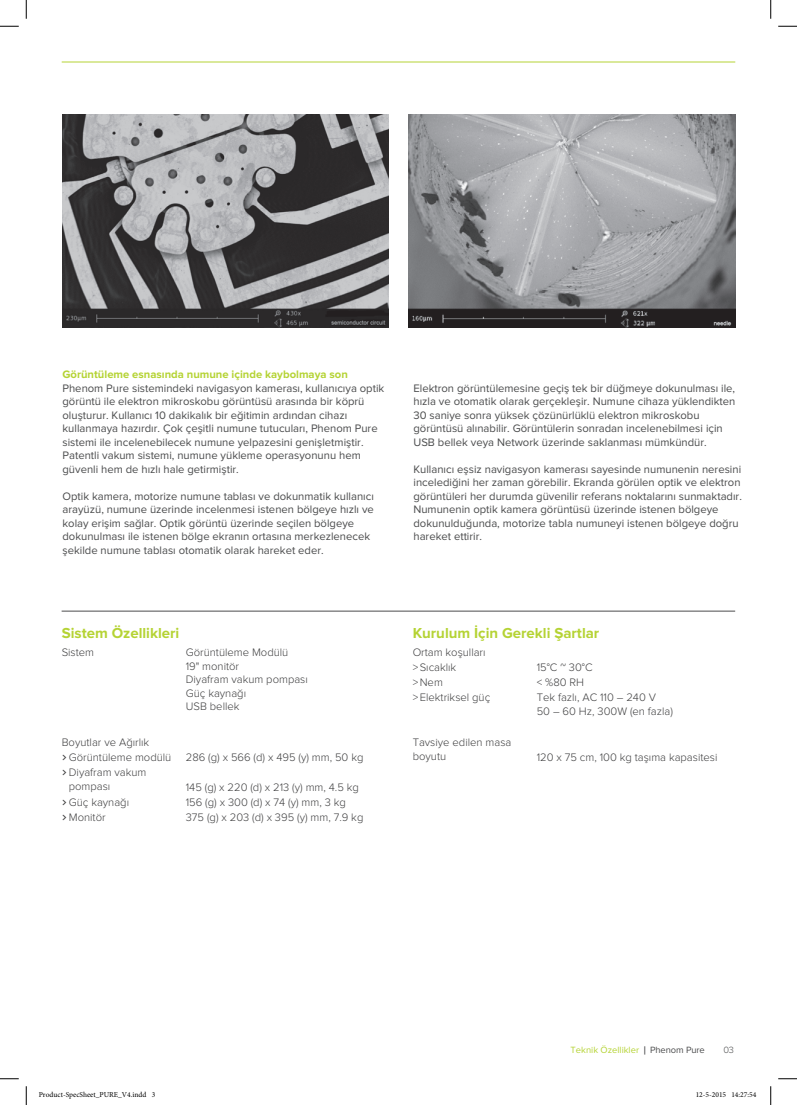
<style>
.page{position:relative;width:797px;height:1105px;background:#fff}
.page>*{position:absolute;margin:0;border:0;box-sizing:border-box;transform-origin:0 0}
.t1{font:700 15px "Proxima Nova";color:#b5d334}
.t2{font:11.25px/13.5px "Proxima Nova";color:#4b4c4d}
.t3{font:300 11.25px/13.5px "Proxima Nova";color:#3e3e3f}
.t4{font:700 11.25px "Proxima Nova";color:#b5d334}
.t5{font:9.38px "Proxima Nova";color:#b5d334}
.t6{font:300 9.38px "Proxima Nova";color:#4b4c4d}
.t7{font:7.5px "Minion Pro";color:#000}
.s1{font-family:"Precious Sans";font-weight:500}
.s2{font-family:"Precious Sans";font-weight:500;color:#4b4c4d}
.s3{color:#4b4c4d}
</style>
<div class="page">
<hr style="left:62px;top:611px;width:673px;height:1px;background:#4b4c4d">
<hr style="left:62px;top:62px;width:673px;height:1px;background:#b5d334">
<img style="left:62px;top:115px;width:327px;height:212px">
<img style="left:409px;top:115px;width:326px;height:213px">
<svg style="left:0;top:25px;width:19px;height:2px"></svg>
<svg style="left:778px;top:25px;width:19px;height:2px"></svg>
<svg style="left:0;top:1078px;width:19px;height:1px"></svg>
<svg style="left:778px;top:1078px;width:19px;height:1px"></svg>
<svg style="left:25px;top:0;width:2px;height:19px"></svg>
<svg style="left:25px;top:1086px;width:2px;height:19px"></svg>
<svg style="left:770px;top:0;width:1px;height:19px"></svg>
<svg style="left:770px;top:1086px;width:1px;height:19px"></svg>
<p class="t4" style="left:62px;top:369px;width:287px">Görüntüleme esnasında numune içinde kaybolmaya son</p>
<p class="t2" style="left:62px;top:382px;width:323px">Phenom Pure sistemindeki navigasyon kamerası, kullanıcıya optik görüntü ile elektron mikroskobu görüntüsü arasında bir köprü oluşturur. Kullanıcı 10 dakikalık bir eğitimin ardından cihazı kullanmaya hazırdır. Çok çeşitli numune tutucuları, Phenom Pure sistemi ile incelenebilecek numune yelpazesini genişletmiştir.<br>Patentli vakum sistemi, numune yükleme operasyonunu hem güvenli hem de hızlı hale getirmiştir.</p>
<p class="t2" style="left:62px;top:490px;width:313px">Optik kamera, motorize numune tablası ve dokunmatik kullanıcı arayüzü, numune üzerinde incelenmesi istenen bölgeye hızlı ve kolay erişim sağlar. Optik görüntü üzerinde seçilen bölgeye dokunulması ile istenen bölge ekranın ortasına merkezlenecek şekilde numune tablası otomatik olarak hareket eder.</p>
<p class="t2" style="left:413px;top:382px;width:323px">Elektron görüntülemesine geçiş tek bir düğmeye dokunulması ile, hızla ve otomatik olarak gerçekleşir. Numune cihaza yüklendikten 30 saniye sonra yüksek çözünürlüklü elektron mikroskobu görüntüsü alınabilir. Görüntülerin sonradan incelenebilmesi için USB bellek veya Network üzerinde saklanması mümkündür.</p>
<p class="t2" style="left:413px;top:463px;width:330px">Kullanıcı eşsiz navigasyon kamerası sayesinde numunenin neresini incelediğini her zaman görebilir. Ekranda görülen optik ve elektron görüntüleri her durumda güvenilir referans noktalarını sunmaktadır.<br>Numunenin optik kamera görüntüsü üzerinde istenen bölgeye dokunulduğunda, motorize tabla numuneyi istenen bölgeye doğru hareket ettirir.</p>
<h1 class="t1" style="left:62px;top:626px;width:119px">Sistem Özellikleri</h1>
<h1 class="t1" style="left:412px;top:626px;width:188px">Kurulum İçin Gerekli Şartlar</h1>
<p class="t3" style="left:62px;top:646px;width:34px">Sistem</p>
<p class="t3" style="left:186px;top:646px;width:123px">Görüntüleme Modülü<br>19" monitör<br>Diyafram vakum pompası<br>Güç kaynağı<br>USB bellek</p>
<p class="t3" style="left:62px;top:735px;width:111px;line-height:15px">Boyutlar ve Ağırlık<br><span class="s1">&gt;</span> Görüntüleme modülü</p>
<p class="t3" style="left:186px;top:751px;width:179px">286 (g) x 566 (d) x 495 (y) mm, 50 kg</p>
<p class="t3" style="left:69px;top:766px;width:79px;text-indent:-7px"><span class="s1">&gt;</span>Diyafram vakum pompası</p>
<p class="t3" style="left:186px;top:781px;width:175px">145 (g) x 220 (d) x 213 (y) mm, 4.5 kg</p>
<p class="t3" style="left:62px;top:796px;width:69px"><span class="s1">&gt;</span> Güç kaynağı</p>
<p class="t3" style="left:186px;top:796px;width:162px">156 (g) x 300 (d) x 74 (y) mm, 3 kg</p>
<p class="t3" style="left:62px;top:811px;width:45px"><span class="s1">&gt;</span>Monitör</p>
<p class="t3" style="left:186px;top:811px;width:179px">375 (g) x 203 (d) x 395 (y) mm, 7.9 kg</p>
<p class="t3" style="left:412px;top:645px;width:74px;line-height:15px">Ortam koşulları &gt;Sıcaklık</p>
<p class="t3" style="left:536px;top:661px;width:57px">15°C ~ 30°C</p>
<p class="t3" style="left:412px;top:676px;width:32px">&gt;Nem</p>
<p class="t3" style="left:536px;top:676px;width:49px">&lt; %80 RH</p>
<p class="t3" style="left:412px;top:691px;width:79px">&gt;Elektriksel güç</p>
<p class="t3" style="left:536px;top:691px;width:138px">Tek fazlı, AC 110 – 240 V<br>50 – 60 Hz, 300W (en fazla)</p>
<p class="t3" style="left:412px;top:736px;width:100px">Tavsiye edilen masa boyutu</p>
<p class="t3" style="left:536px;top:751px;width:182px">120 x 75 cm, 100 kg taşıma kapasitesi</p>
<p class="t5" style="left:570px;top:1045px;width:135px">Teknik Özellikler <span class="s2">|</span> <span class="s3">Phenom Pure</span></p>
<p class="t6" style="left:723px;top:1045px;width:12px">03</p>
<p class="t7" style="left:39px;top:1090px;width:118px">Product-SpecSheet_PURE_V4.indd 3</p>
<p class="t7" style="left:695px;top:1090px;width:62px">12-5-2015 14:27:54</p>
</div>
